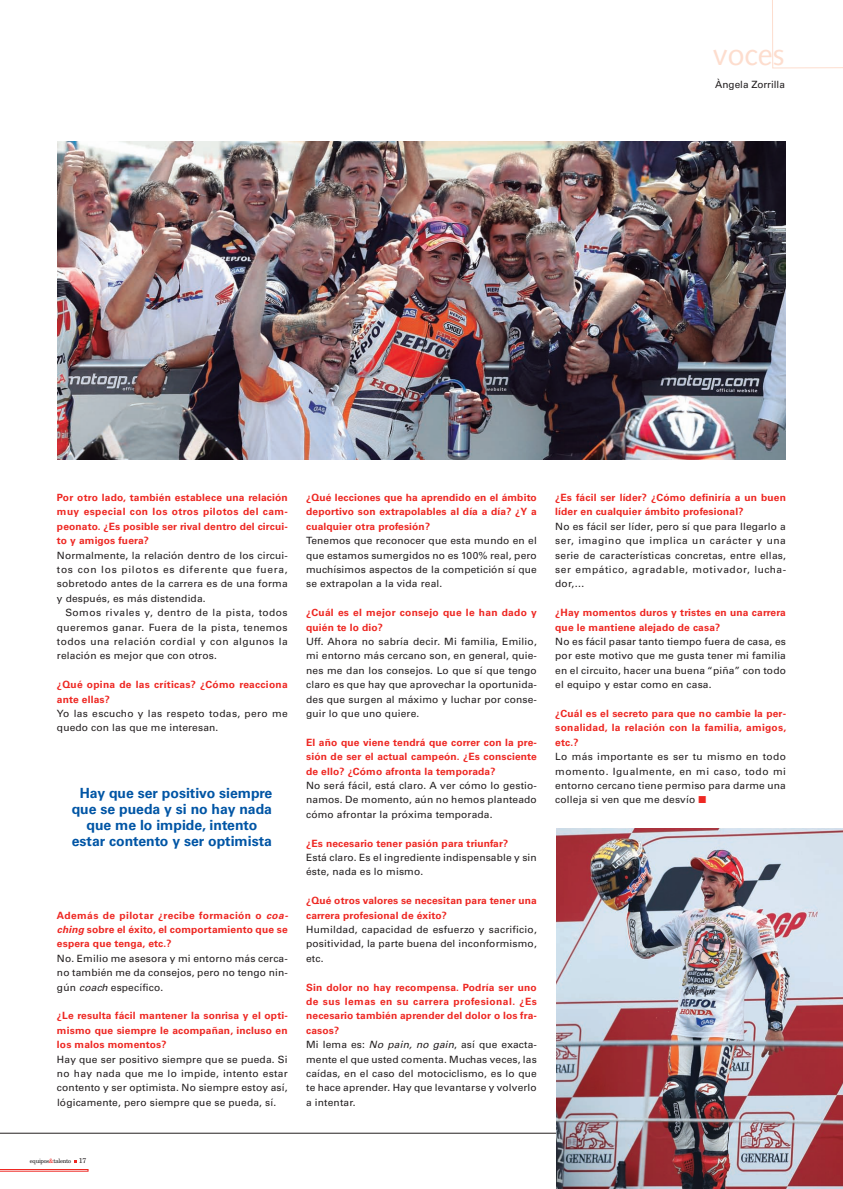
<style>
.page{position:relative;width:843px;height:1189px;background:#fff}
.page>*{position:absolute;margin:0;border:0;box-sizing:border-box;transform-origin:0 0}
.t1{font:30px "Syntax LT";color:#fdddce}
.t2{font:700 14px/16px "Univers LT";color:#0155a5;text-align:center}
.t3{font:10px/14.4px "Univers LT";letter-spacing:.015em;color:#231f20;text-align:justify}
.t4{font:700 10px/14.4px "Univers LT";letter-spacing:.015em;color:#ee2823;text-align:justify}
.t5{font:10px/14.4px "Univers LT";letter-spacing:.035em;color:#231f20}
.t6{font:6px "New Century Schlbk LT";letter-spacing:-.05em;color:#231f20}
.s1{font-style:italic}
.s2{font-weight:700;color:#ee2823}
.s3{color:#ee2823}
.s4{font-size:7px}
</style>
<div class="page">
<svg style="left:0;top:1169px;width:88px;height:2px"></svg>
<hr style="left:0;top:1133px;width:785px;height:1px;background:#231f20">
<img style="left:556px;top:829px;width:286px;height:360px">
<img style="left:57px;top:141px;width:728px;height:319px">
<svg style="left:772px;top:0;width:71px;height:68px"></svg>
<h1 class="t1" style="left:712px;top:43px;width:73px">voces</h1>
<p class="t3" style="left:715px;top:78px;width:71px">Àngela Zorrilla</p>
<p class="t4" style="left:57px;top:491px;width:232px">Por otro lado, también establece una relación muy especial con los otros pilotos del cam&shy;peonato. ¿Es posible ser rival dentro del circui&shy;to y amigos fuera?</p>
<p class="t3" style="left:57px;top:549px;width:232px">Normalmente, la relación dentro de los circui&shy;tos con los pilotos es diferente que fuera, sobretodo antes de la carrera es de una forma y después, es más distendida.</p>
<p class="t3" style="left:57px;top:606px;width:232px;text-indent:9px">Somos rivales y, dentro de la pista, todos queremos ganar. Fuera de la pista, tenemos todos una relación cordial y con algunos la relación es mejor que con otros.</p>
<p class="t4" style="left:57px;top:678px;width:232px">¿Qué opina de las críticas? ¿Cómo reacciona ante ellas?</p>
<p class="t5" style="left:57px;top:707px;width:232px">Yo las escucho y las respeto todas, pero me quedo con las que me interesan.</p>
<h2 class="t2" style="left:72px;top:787px;width:202px">Hay que ser positivo siempre que se pueda y si no hay nada que me lo impide, intento estar contento y ser optimista</h2>
<p class="t4" style="left:57px;top:909px;width:232px">Además de pilotar ¿recibe formación o <span class="s1">coa&shy;ching</span> sobre el éxito, el comportamiento que se espera que tenga, etc.?</p>
<p class="t3" style="left:57px;top:952px;width:232px">No. Emilio me asesora y mi entorno más cerca&shy;no también me da consejos, pero no tengo nin&shy;gún <span class="s1">coach</span> específico.</p>
<p class="t4" style="left:57px;top:1010px;width:232px">¿Le resulta fácil mantener la sonrisa y el opti&shy;mismo que siempre le acompañan, incluso en los malos momentos?</p>
<p class="t3" style="left:57px;top:1053px;width:232px">Hay que ser positivo siempre que se pueda. Si no hay nada que me lo impide, intento estar contento y ser optimista. No siempre estoy así, lógicamente, pero siempre que se pueda, sí.</p>
<p class="t4" style="left:306px;top:491px;width:232px">¿Qué lecciones que ha aprendido en el ámbito deportivo son extrapolables al día a día? ¿Y a cualquier otra profesión?</p>
<p class="t3" style="left:306px;top:534px;width:232px">Tenemos que reconocer que esta mundo en el que estamos sumergidos no es 100% real, pero muchísimos aspectos de la competición sí que se extrapolan a la vida real.</p>
<p class="t4" style="left:306px;top:606px;width:232px">¿Cuál es el mejor consejo que le han dado y quién te lo dio?</p>
<p class="t3" style="left:306px;top:635px;width:232px">Uff. Ahora no sabría decir. Mi familia, Emilio, mi entorno más cercano son, en general, quie&shy;nes me dan los consejos. Lo que sí que tengo claro es que hay que aprovechar la oportunida&shy;des que surgen al máximo y luchar por conse&shy;guir lo que uno quiere.</p>
<p class="t4" style="left:306px;top:736px;width:232px">El año que viene tendrá que correr con la pre&shy;sión de ser el actual campeón. ¿Es consciente de ello? ¿Cómo afronta la temporada?</p>
<p class="t3" style="left:306px;top:779px;width:232px">No será fácil, está claro. A ver cómo lo gestio&shy;namos. De momento, aún no hemos planteado cómo afrontar la próxima temporada.</p>
<p class="t4" style="left:306px;top:837px;width:204px">¿Es necesario tener pasión para triunfar?</p>
<p class="t3" style="left:306px;top:851px;width:232px">Está claro. Es el ingrediente indispensable y sin éste, nada es lo mismo.</p>
<p class="t4" style="left:306px;top:894px;width:232px">¿Qué otros valores se necesitan para tener una carrera profesional de éxito?</p>
<p class="t3" style="left:306px;top:923px;width:232px">Humildad, capacidad de esfuerzo y sacrificio, positividad, la parte buena del inconformismo, etc.</p>
<p class="t3" style="left:306px;top:981px;width:232px;text-align:left"><span class="s2">Sin dolor no hay recompensa. Podría ser uno de sus lemas en su carrera profesional. ¿Es necesario también aprender del dolor o los fra&shy;casos?<br></span>Mi lema es: <span class="s1">No pain, no gain</span>, así que exacta&shy;mente el que usted comenta. Muchas veces, las caídas, en el caso del motociclismo, es lo que te hace aprender. Hay que levantarse y volverlo a intentar.</p>
<p class="t4" style="left:555px;top:491px;width:232px">¿Es fácil ser líder? ¿Cómo definiría a un buen líder en cualquier ámbito profesional?</p>
<p class="t3" style="left:555px;top:520px;width:232px">No es fácil ser líder, pero sí que para llegarlo a ser, imagino que implica un carácter y una serie de características concretas, entre ellas, ser empático, agradable, motivador, lucha&shy;dor,…</p>
<p class="t4" style="left:555px;top:606px;width:232px">¿Hay momentos duros y tristes en una carrera que le mantiene alejado de casa?</p>
<p class="t3" style="left:555px;top:635px;width:232px">No es fácil pasar tanto tiempo fuera de casa, es por este motivo que me gusta tener mi familia en el circuito, hacer una buena “piña” con todo el equipo y estar como en casa.</p>
<p class="t4" style="left:555px;top:707px;width:232px">¿Cuál es el secreto para que no cambie la per&shy;sonalidad, la relación con la familia, amigos, etc.?</p>
<p class="t3" style="left:555px;top:750px;width:232px">Lo más importante es ser tu mismo en todo momento. Igualmente, en mi caso, todo mi entorno cercano tiene permiso para darme una colleja si ven que me desvío <span class="s3">■</span></p>
<p class="t6" style="left:30px;top:1158px;width:58px">equipos<span class="s3">&amp;</span>talento <span class="s4">17</span></p>
</div>
